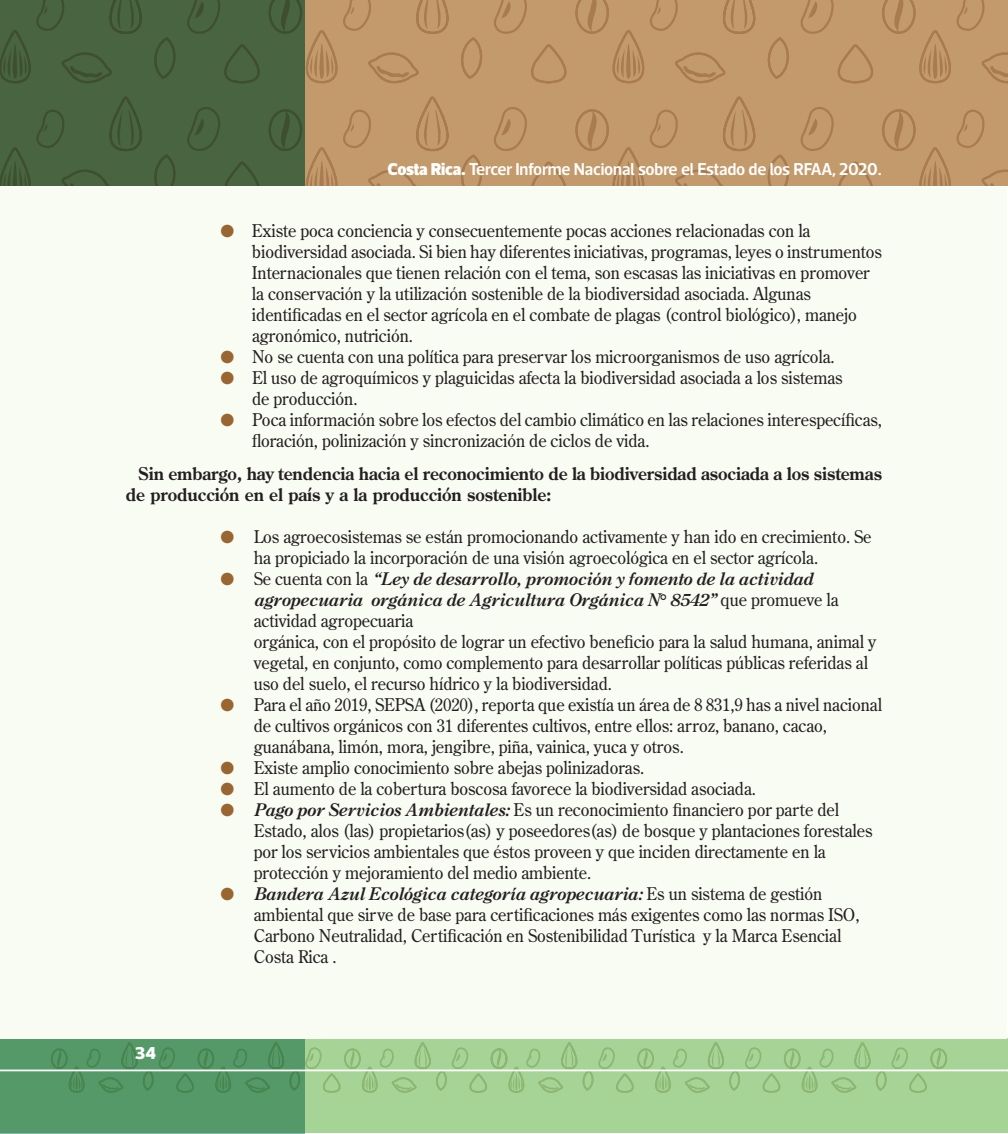
<style>
.page{position:relative;width:1008px;height:1134px;background:#fff}
.page>*{position:absolute;margin:0;border:0;box-sizing:border-box;transform-origin:0 0}
.t1{font:17.5px/21px "Century Old Style";letter-spacing:-.005em;color:#231f20;scale:.95 1}
.t2{font:italic 700 17.5px/21px "M Century Old Style";letter-spacing:-.005em;color:#231f20;scale:.95 1}
.t3{font:700 17.5px/21px "Century Old Style";letter-spacing:-.005em;color:#231f20;scale:.95 1}
.t4{font:600 17.5px "Acto";letter-spacing:-.01em;color:#fff;scale:.95 1}
.t5{font:800 17.5px "Acto";color:#fff}
.s1{font-weight:900}
.s2{color:#996632}
.s3{font-family:"Century Old Style";font-weight:400;font-style:normal}
.s4{font-family:"M Century Old Style";font-weight:700;font-style:italic}
</style>
<div class="page">
<div style="left:0;top:1038px;width:1008px;height:95px;background:#a6d396"></div>
<svg style="left:305px;top:1042px;width:645px;height:51px"></svg>
<div style="left:0;top:0;width:1008px;height:186px;background:#c39a6b"></div>
<svg style="left:305px;top:0;width:703px;height:84px"></svg>
<svg style="left:306px;top:96px;width:702px;height:90px"></svg>
<svg style="left:0;top:0;width:305px;height:186px;background:#47623e"></svg>
<svg style="left:0;top:1040px;width:305px;height:94px;background:#559868"></svg>
<hr style="left:0;top:1070px;width:1008px;height:1px;background:#fff">
<div style="left:1px;top:187px;width:1006px;height:852px;background:#f9fcf2"></div>
<p class="t4" style="left:388px;top:159px;width:522px"><span class="s1">Costa Rica.</span> Tercer Informe Nacional sobre el Estado de los RFAA, 2020.</p>
<p class="t1" style="left:252px;top:220px;width:665px;text-indent:-31px"><span class="s2">●</span> Existe poca conciencia y consecuentemente pocas acciones relacionadas con la biodiversidad asociada. Si bien hay diferentes iniciativas, programas, leyes o instrumentos Internacionales que tienen relación con el tema, son escasas las iniciativas en promover la conservación y la utilización sostenible de la biodiversidad asociada. Algunas identificadas en el sector agrícola en el combate de plagas (control biológico), manejo agronómico, nutrición.</p>
<p class="t1" style="left:220px;top:346px;width:648px"><span class="s2">●</span> No se cuenta con una política para preservar los microorganismos de uso agrícola.</p>
<p class="t1" style="left:252px;top:367px;width:623px;text-indent:-32px"><span class="s2">●</span> El uso de agroquímicos y plaguicidas afecta la biodiversidad asociada a los sistemas de producción.</p>
<p class="t1" style="left:252px;top:409px;width:665px;text-indent:-32px"><span class="s2">●</span> Poca información sobre los efectos del cambio climático en las relaciones interespecíficas, floración, polinización y sincronización de ciclos de vida.</p>
<p class="t3" style="left:126px;top:463px;width:797px;text-indent:13px">Sin embargo, hay tendencia hacia el reconocimiento de la biodiversidad asociada a los sistemas de producción en el país y a la producción sostenible:</p>
<p class="t1" style="left:254px;top:526px;width:652px;text-indent:-33px"><span class="s2">●</span> Los agroecosistemas se están promocionando activamente y han ido en crecimiento. Se ha propiciado la incorporación de una visión agroecológica en el sector agrícola.</p>
<p class="t2" style="left:254px;top:568px;width:617px;text-indent:-33px"><span class="s2">●</span> <span class="s3">Se cuenta con la</span> “Ley de desarrollo, promoción y fomento de la actividad agropecuaria orgánica de Agricultura Orgánica N° 8542” <span class="s3">que promueve la</span></p>
<p class="t1" style="left:254px;top:610px;width:657px">actividad agropecuaria<br>orgánica, con el propósito de lograr un efectivo beneficio para la salud humana, animal y vegetal, en conjunto, como complemento para desarrollar políticas públicas referidas al uso del suelo, el recurso hídrico y la biodiversidad.</p>
<p class="t1" style="left:254px;top:694px;width:663px;text-indent:-33px"><span class="s2">●</span> Para el año 2019, SEPSA (2020), reporta que existía un área de 8 831,9 has a nivel nacional de cultivos orgánicos con 31 diferentes cultivos, entre ellos: arroz, banano, cacao, guanábana, limón, mora, jengibre, piña, vainica, yuca y otros.</p>
<p class="t1" style="left:220px;top:757px;width:448px"><span class="s2">●</span> Existe amplio conocimiento sobre abejas polinizadoras.</p>
<p class="t1" style="left:220px;top:778px;width:565px"><span class="s2">●</span> El aumento de la cobertura boscosa favorece la biodiversidad asociada.</p>
<p class="t1" style="left:254px;top:799px;width:653px;text-indent:-33px"><span class="s2">●</span> <span class="s4">Pago por Servicios Ambientales:</span> Es un reconocimiento financiero por parte del Estado, alos (las) propietarios(as) y poseedores(as) de bosque y plantaciones forestales por los servicios ambientales que éstos proveen y que inciden directamente en la protección y mejoramiento del medio ambiente.</p>
<p class="t2" style="left:220px;top:883px;width:635px"><span class="s2">●</span> Bandera Azul Ecológica categoría agropecuaria: <span class="s3">Es un sistema de gestión</span></p>
<p class="t1" style="left:254px;top:904px;width:639px">ambiental que sirve de base para certificaciones más exigentes como las normas ISO,<br>Carbono Neutralidad, Certificación en Sostenibilidad Turística y la Marca Esencial<br>Costa Rica .</p>
<p class="t5" style="left:135px;top:1042px;width:22px">34</p>
</div>
